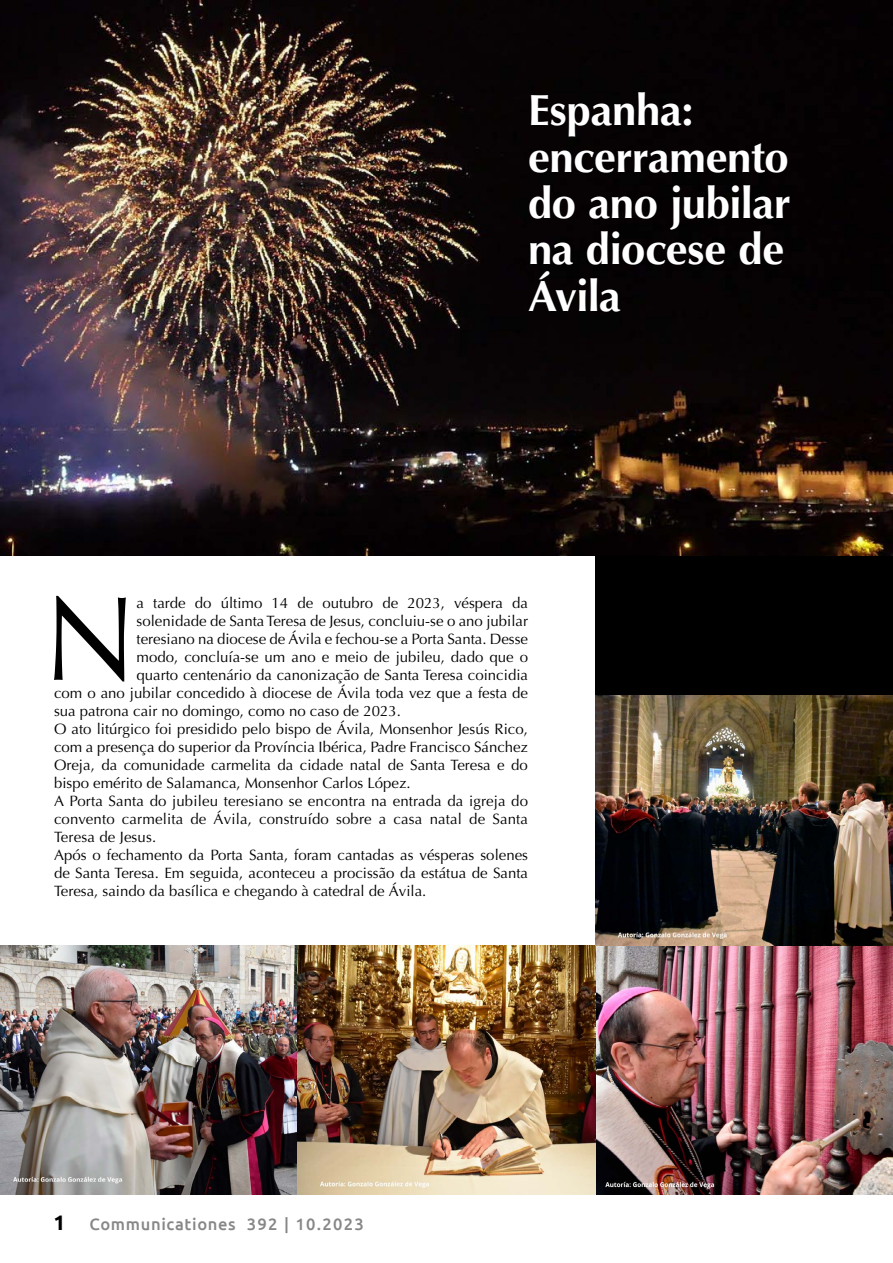
<style>
.page{position:relative;width:893px;height:1263px;background:#fff}
.page>*{position:absolute;margin:0;border:0;box-sizing:border-box;transform-origin:0 0}
.t1{font:120.15px "Optima";color:#000}
.t2{font:700 43.65px/46.3px "Optima";letter-spacing:-.01em;color:#fff}
.t3{font:500 16.5px "Ubuntu";letter-spacing:.04em;color:#878787}
.t4{font:15px "Optima";color:#000}
.s1{font-weight:700;font-size:21px;color:#000}
</style>
<div class="page">
<hr style="left:892px;top:556px;width:1px;height:707px;background:#dfdede">
<div style="left:595px;top:496px;width:298px;height:449px;background:#000"></div>
<img style="left:0;top:0;width:893px;height:556px">
<img style="left:595px;top:696px;width:298px;height:499px">
<img style="left:0;top:945px;width:595px;height:250px">
<h2 class="t2" style="left:528px;top:88px;width:264px">Espanha: encerramento do ano jubilar na diocese de<br>Ávila</h2>
<h1 class="t1" style="left:43px;top:569px;width:95px">N</h1>
<p class="t4" style="left:137px;top:594px;width:393px">a tarde do último 14 de outubro de 2023, véspera da</p>
<p class="t4" style="left:137px;top:612px;width:393px">solenidade de Santa Teresa de Jesus, concluiu-se o ano jubilar</p>
<p class="t4" style="left:137px;top:630px;width:393px">teresiano na diocese de Ávila e fechou-se a Porta Santa. Desse</p>
<p class="t4" style="left:137px;top:648px;width:393px">modo, concluía-se um ano e meio de jubileu, dado que o</p>
<p class="t4" style="left:137px;top:666px;width:393px">quarto centenário da canonização de Santa Teresa coincidia</p>
<p class="t4" style="left:54px;top:684px;width:476px">com o ano jubilar concedido à diocese de Ávila toda vez que a festa de</p>
<p class="t4" style="left:54px;top:702px;width:348px">sua patrona cair no domingo, como no caso de 2023.</p>
<p class="t4" style="left:54px;top:720px;width:475px">O ato litúrgico foi presidido pelo bispo de Ávila, Monsenhor Jesús Rico,</p>
<p class="t4" style="left:54px;top:738px;width:476px">com a presença do superior da Província Ibérica, Padre Francisco Sánchez</p>
<p class="t4" style="left:54px;top:756px;width:475px">Oreja, da comunidade carmelita da cidade natal de Santa Teresa e do</p>
<p class="t4" style="left:54px;top:774px;width:358px">bispo emérito de Salamanca, Monsenhor Carlos López.</p>
<p class="t4" style="left:54px;top:792px;width:476px">A Porta Santa do jubileu teresiano se encontra na entrada da igreja do</p>
<p class="t4" style="left:54px;top:810px;width:475px">convento carmelita de Ávila, construído sobre a casa natal de Santa</p>
<p class="t4" style="left:54px;top:828px;width:104px">Teresa de Jesus.</p>
<p class="t4" style="left:54px;top:846px;width:475px">Após o fechamento da Porta Santa, foram cantadas as vésperas solenes</p>
<p class="t4" style="left:54px;top:864px;width:476px">de Santa Teresa. Em seguida, aconteceu a procissão da estátua de Santa</p>
<p class="t4" style="left:54px;top:882px;width:374px">Teresa, saindo da basílica e chegando à catedral de Ávila.</p>
<p class="t3" style="left:54px;top:1213px;width:312px"><span class="s1">1</span> Communicationes 392 | 10.2023</p>
</div>
